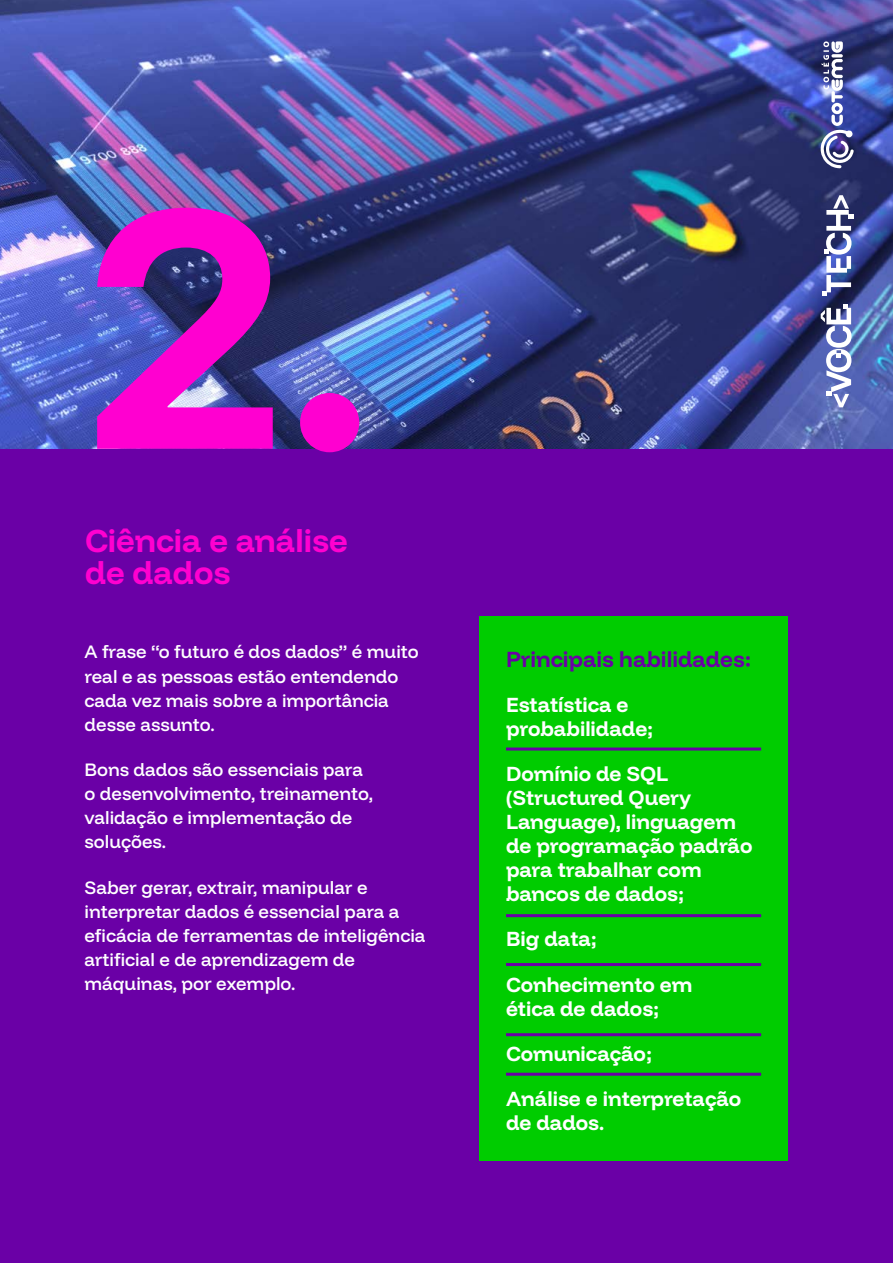
<style>
.page{position:relative;width:893px;height:1263px;background:#6a00a6}
.page>*{position:absolute;margin:0;border:0;box-sizing:border-box;transform-origin:0 0}
.t1{font:700 351.9px "Funnel Display";color:#ff00d0}
.t2{font:700 32.85px/32.4px "Funnel Display";color:#ff00d0}
.t3{font:700 22.5px "Funnel Display";color:#6a00a6}
.t4{font:700 21px/24px "Funnel Display";color:#fff}
.t5{font:500 18.45px/24.2px "Funnel Display";color:#fff}
</style>
<div class="page">
<img style="left:0;top:0;width:893px;height:449px">
<div style="left:479px;top:616px;width:309px;height:545px;background:#0c0"></div>
<hr style="left:506px;top:747px;width:255px;height:3px;background:#6a00a6">
<hr style="left:506px;top:914px;width:255px;height:3px;background:#6a00a6">
<hr style="left:506px;top:963px;width:255px;height:3px;background:#6a00a6">
<hr style="left:506px;top:1033px;width:255px;height:3px;background:#6a00a6">
<hr style="left:506px;top:1073px;width:255px;height:3px;background:#6a00a6">
<svg style="left:821px;top:304px;width:30px;height:103px;background:#919ac7"></svg>
<svg style="left:823px;top:195px;width:31px;height:101px;background:#7881ac"></svg>
<img style="left:821px;top:41px;width:33px;height:127px">
<h1 class="t1" style="left:85px;top:114px;width:289px">2.</h1>
<h2 class="t2" style="left:85px;top:525px;width:264px">Ciência e análise de dados</h2>
<p class="t5" style="left:85px;top:640px;width:336px">A frase “o futuro é dos dados” é muito real e as pessoas estão entendendo cada vez mais sobre a importância desse assunto.</p>
<p class="t5" style="left:85px;top:758px;width:290px">Bons dados são essenciais para o desenvolvimento, treinamento, validação e implementação de soluções.</p>
<p class="t5" style="left:85px;top:875px;width:343px">Saber gerar, extrair, manipular e interpretar dados é essencial para a eficácia de ferramentas de inteligência artificial e de aprendizagem de máquinas, por exemplo.</p>
<p class="t3" style="left:506px;top:645px;width:247px">Principais habilidades:</p>
<p class="t4" style="left:506px;top:693px;width:149px">Estatística e probabilidade;</p>
<p class="t4" style="left:506px;top:762px;width:248px">Domínio de SQL (Structured Query<br>Language), linguagem de programação padrão para trabalhar com bancos de dados;</p>
<p class="t4" style="left:506px;top:917px;width:188px;line-height:45.3px">Big data;<br>Conhecimento em</p>
<p class="t4" style="left:506px;top:986px;width:237px;line-height:45.3px">ética de dados;<br>Comunicação;<br>Análise e interpretação</p>
<p class="t4" style="left:506px;top:1111px;width:100px">de dados.</p>
</div>
